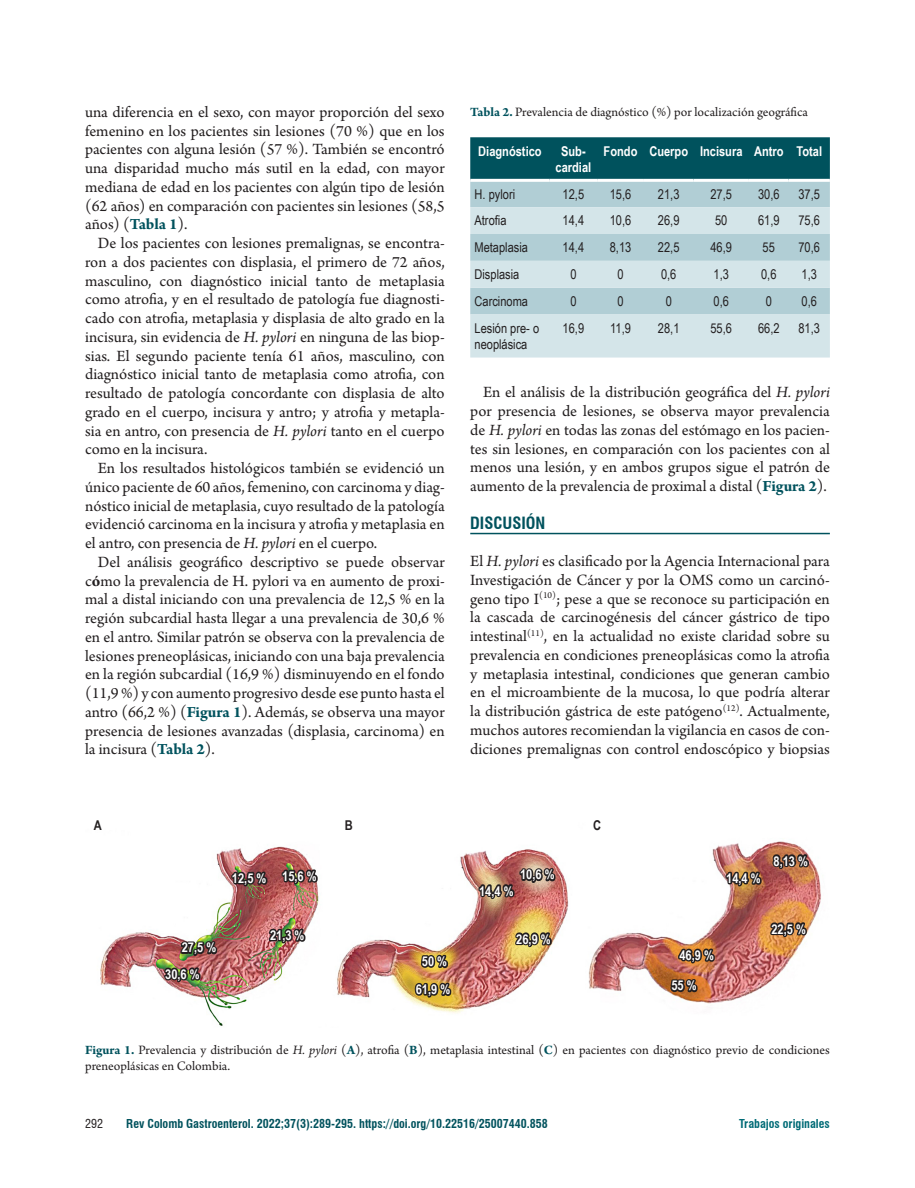
<style>
.page{position:relative;width:915px;height:1188px;background:#fff}
.page>*{position:absolute;margin:0;border:0;box-sizing:border-box;transform-origin:0 0}
.Texto_con_sangría{font:16.5px/18.8px "Arno Pro";color:#231f20;text-align:justify}
.Texto{font:16.5px/18.8px "Arno Pro";color:#231f20;text-align:justify}
.Título_1{font:700 condensed 16.5px "Swiss 721 BT";color:#00525d}
.Títulos_tablas_y_fig{font:13.5px/15.8px "Arno Pro";color:#231f20}
.Texto_tabla{font:13.5px/16.2px "Arial Narrow";color:#231f20}
.figuras_bold{font:700 13.5px "Arial Narrow";color:#fff}
.Titulos_tabla{font:700 13.5px/16.2px "Arial Narrow";color:#fff;text-align:center}
.figuras_bold-2{font:700 13.5px "Arial Narrow";color:#231f20}
.t1{font:700 condensed 12px "Swiss 721 BT";color:#00525d}
.t2{font:700 condensed 12px "Swiss 721 BT";color:#006b76}
.t3{font:condensed 12px "Swiss 721 BT";color:#231f20}
.s1{font-weight:700;color:#00525d}
.s2{font-style:italic}
.s3{font-weight:700}
</style>
<div class="page">
<hr style="left:470px;top:533px;width:359px;height:1px;background:#00525d">
<div style="left:470px;top:137px;width:359px;height:42px;background:#00525d"></div>
<div style="left:470px;top:182px;width:359px;height:25px;background:#b1ced5"></div>
<svg style="left:470px;top:207px;width:359px;height:151px;fill:#d4e5e9"></svg>
<img style="left:100px;top:841px;width:721px;height:185px">
<svg style="left:229px;top:868px;width:41px;height:21px"></svg>
<svg style="left:279px;top:866px;width:41px;height:21px"></svg>
<svg style="left:266px;top:925px;width:42px;height:21px"></svg>
<svg style="left:178px;top:939px;width:42px;height:20px"></svg>
<svg style="left:162px;top:965px;width:41px;height:20px"></svg>
<img style="left:476px;top:865px;width:82px;height:37px">
<svg style="left:512px;top:930px;width:42px;height:20px"></svg>
<svg style="left:419px;top:952px;width:31px;height:18px"></svg>
<svg style="left:412px;top:979px;width:41px;height:21px"></svg>
<img style="left:723px;top:851px;width:88px;height:38px">
<svg style="left:767px;top:920px;width:42px;height:20px"></svg>
<svg style="left:676px;top:941px;width:41px;height:25px"></svg>
<svg style="left:668px;top:977px;width:32px;height:17px"></svg>
<p class="Texto_con_sangría" style="left:85px;top:104px;width:361px">una diferencia en el sexo, con mayor proporción del sexo femenino en los pacientes sin lesiones (70 %) que en los pacientes con alguna lesión (57 %). También se encontró una disparidad mucho más sutil en la edad, con mayor mediana de edad en los pacientes con algún tipo de lesión (62 años) en comparación con pacientes sin lesiones (58,5 años) (<span class="s1">Tabla 1</span>).</p>
<p class="Texto_con_sangría" style="left:85px;top:235px;width:361px;text-indent:13px">De los pacientes con lesiones premalignas, se encontra&shy;ron a dos pacientes con displasia, el primero de 72 años, masculino, con diagnóstico inicial tanto de metaplasia como atrofia, y en el resultado de patología fue diagnosti&shy;cado con atrofia, metaplasia y displasia de alto grado en la incisura, sin evidencia de <span class="s2">H. pylori</span> en ninguna de las biop&shy;sias. El segundo paciente tenía 61 años, masculino, con diagnóstico inicial tanto de metaplasia como atrofia, con resultado de patología concordante con displasia de alto grado en el cuerpo, incisura y antro; y atrofia y metapla&shy;sia en antro, con presencia de <span class="s2">H. pylori</span> tanto en el cuerpo como en la incisura.</p>
<p class="Texto_con_sangría" style="left:85px;top:460px;width:361px;text-indent:13px">En los resultados histológicos también se evidenció un único paciente de 60 años, femenino, con carcinoma y diag&shy;nóstico inicial de metaplasia, cuyo resultado de la patología evidenció carcinoma en la incisura y atrofia y metaplasia en el antro, con presencia de <span class="s2">H. pylori</span> en el cuerpo.</p>
<p class="Texto_con_sangría" style="left:85px;top:554px;width:361px;text-indent:13px">Del análisis geográfico descriptivo se puede observar c<span class="s3">ó</span>mo la prevalencia de H. pylori va en aumento de proxi&shy;mal a distal iniciando con una prevalencia de 12,5 % en la región subcardial hasta llegar a una prevalencia de 30,6 % en el antro. Similar patrón se observa con la prevalencia de lesiones preneoplásicas, iniciando con una baja prevalencia en la región subcardial (16,9 %) disminuyendo en el fondo (11,9 %) y con aumento progresivo desde ese punto hasta el antro (66,2 %) (<span class="s1">Figura 1</span>). Además, se observa una mayor presencia de lesiones avanzadas (displasia, carcinoma) en la incisura (<span class="s1">Tabla 2</span>).</p>
<p class="Títulos_tablas_y_fig" style="left:470px;top:104px;width:339px"><span class="s1">Tabla 2.</span> Prevalencia de diagnóstico (%) por localización geográfica</p>
<p class="Titulos_tabla" style="left:478px;top:142px;width:65px">Diagnóstico</p>
<p class="Titulos_tabla" style="left:555px;top:142px;width:37px">Sub&shy;cardial</p>
<p class="Titulos_tabla" style="left:603px;top:142px;width:35px">Fondo</p>
<p class="Titulos_tabla" style="left:649px;top:142px;width:40px">Cuerpo</p>
<p class="Titulos_tabla" style="left:699px;top:142px;width:44px">Incisura</p>
<p class="Titulos_tabla" style="left:753px;top:142px;width:31px">Antro</p>
<p class="Titulos_tabla" style="left:796px;top:142px;width:27px">Total</p>
<p class="Texto_tabla" style="left:474px;top:185px;width:42px">H. pylori</p>
<p class="Texto_tabla" style="left:562px;top:185px;width:23px">12,5</p>
<p class="Texto_tabla" style="left:609px;top:185px;width:23px">15,6</p>
<p class="Texto_tabla" style="left:657px;top:185px;width:23px">21,3</p>
<p class="Texto_tabla" style="left:710px;top:185px;width:23px">27,5</p>
<p class="Texto_tabla" style="left:757px;top:185px;width:23px">30,6</p>
<p class="Texto_tabla" style="left:798px;top:185px;width:23px">37,5</p>
<p class="Texto_tabla" style="left:474px;top:212px;width:33px">Atrofia</p>
<p class="Texto_tabla" style="left:562px;top:212px;width:23px">14,4</p>
<p class="Texto_tabla" style="left:609px;top:212px;width:23px">10,6</p>
<p class="Texto_tabla" style="left:657px;top:212px;width:23px">26,9</p>
<p class="Texto_tabla" style="left:714px;top:212px;width:14px">50</p>
<p class="Texto_tabla" style="left:757px;top:212px;width:23px">61,9</p>
<p class="Texto_tabla" style="left:798px;top:212px;width:23px">75,6</p>
<p class="Texto_tabla" style="left:474px;top:239px;width:55px">Metaplasia</p>
<p class="Texto_tabla" style="left:562px;top:239px;width:23px">14,4</p>
<p class="Texto_tabla" style="left:609px;top:239px;width:23px">8,13</p>
<p class="Texto_tabla" style="left:657px;top:239px;width:23px">22,5</p>
<p class="Texto_tabla" style="left:710px;top:239px;width:23px">46,9</p>
<p class="Texto_tabla" style="left:762px;top:239px;width:14px">55</p>
<p class="Texto_tabla" style="left:798px;top:239px;width:23px">70,6</p>
<p class="Texto_tabla" style="left:474px;top:266px;width:46px">Displasia</p>
<p class="Texto_tabla" style="left:570px;top:266px;width:8px">0</p>
<p class="Texto_tabla" style="left:617px;top:266px;width:8px">0</p>
<p class="Texto_tabla" style="left:660px;top:266px;width:17px">0,6</p>
<p class="Texto_tabla" style="left:713px;top:266px;width:17px">1,3</p>
<p class="Texto_tabla" style="left:760px;top:266px;width:17px">0,6</p>
<p class="Texto_tabla" style="left:801px;top:266px;width:17px">1,3</p>
<p class="Texto_tabla" style="left:474px;top:293px;width:55px">Carcinoma</p>
<p class="Texto_tabla" style="left:570px;top:293px;width:8px">0</p>
<p class="Texto_tabla" style="left:617px;top:293px;width:8px">0</p>
<p class="Texto_tabla" style="left:665px;top:293px;width:8px">0</p>
<p class="Texto_tabla" style="left:713px;top:293px;width:17px">0,6</p>
<p class="Texto_tabla" style="left:765px;top:293px;width:8px">0</p>
<p class="Texto_tabla" style="left:801px;top:293px;width:17px">0,6</p>
<p class="Texto_tabla" style="left:474px;top:319px;width:66px">Lesión pre- o neoplásica</p>
<p class="Texto_tabla" style="left:562px;top:319px;width:23px">16,9</p>
<p class="Texto_tabla" style="left:610px;top:319px;width:22px">11,9</p>
<p class="Texto_tabla" style="left:657px;top:319px;width:23px">28,1</p>
<p class="Texto_tabla" style="left:710px;top:319px;width:23px">55,6</p>
<p class="Texto_tabla" style="left:757px;top:319px;width:23px">66,2</p>
<p class="Texto_tabla" style="left:798px;top:319px;width:23px">81,3</p>
<p class="Texto_con_sangría" style="left:470px;top:384px;width:361px;text-indent:13px">En el análisis de la distribución geográfica del <span class="s2">H. pylori </span>por presencia de lesiones, se observa mayor prevalencia de <span class="s2">H. pylori</span> en todas las zonas del estómago en los pacien&shy;tes sin lesiones, en comparación con los pacientes con al menos una lesión, y en ambos grupos sigue el patrón de aumento de la prevalencia de proximal a distal (<span class="s1">Figura 2</span>).</p>
<p class="Título_1" style="left:470px;top:513px;width:77px">DISCUSIÓN</p>
<p class="Texto" style="left:470px;top:553px;width:361px">El <span class="s2">H. pylori</span> es clasificado por la Agencia Internacional para Investigación de Cáncer y por la OMS como un carcinó&shy;geno tipo I<sup>(10)</sup>; pese a que se reconoce su participación en la cascada de carcinogénesis del cáncer gástrico de tipo intestinal<sup>(11)</sup>, en la actualidad no existe claridad sobre su prevalencia en condiciones preneoplásicas como la atrofia y metaplasia intestinal, condiciones que generan cambio en el microambiente de la mucosa, lo que podría alterar la distribución gástrica de este patógeno<sup>(12)</sup>. Actualmente, muchos autores recomiendan la vigilancia en casos de con&shy;diciones premalignas con control endoscópico y biopsias</p>
<p class="figuras_bold-2" style="left:94px;top:815px;width:9px">A</p>
<p class="figuras_bold" style="left:232px;top:868px;width:36px">12,5 %</p>
<p class="figuras_bold" style="left:282px;top:866px;width:36px">15,6 %</p>
<p class="figuras_bold" style="left:182px;top:938px;width:36px">27,5 %</p>
<p class="figuras_bold" style="left:165px;top:964px;width:36px">30,6 %</p>
<p class="figuras_bold" style="left:270px;top:925px;width:36px">21,3 %</p>
<p class="figuras_bold-2" style="left:345px;top:815px;width:9px">B</p>
<p class="figuras_bold" style="left:422px;top:951px;width:27px">50 %</p>
<p class="figuras_bold" style="left:415px;top:979px;width:36px">61,9 %</p>
<p class="figuras_bold" style="left:520px;top:864px;width:36px">10,6 %</p>
<p class="figuras_bold" style="left:479px;top:881px;width:36px">14,4 %</p>
<p class="figuras_bold" style="left:516px;top:929px;width:36px">26,9 %</p>
<p class="figuras_bold-2" style="left:593px;top:815px;width:9px">C</p>
<p class="figuras_bold" style="left:726px;top:868px;width:36px">14,4 %</p>
<p class="figuras_bold" style="left:773px;top:851px;width:36px">8,13 %</p>
<p class="figuras_bold" style="left:679px;top:945px;width:36px">46,9 %</p>
<p class="figuras_bold" style="left:671px;top:975px;width:27px">55 %</p>
<p class="figuras_bold" style="left:771px;top:919px;width:36px">22,5 %</p>
<p class="Títulos_tablas_y_fig" style="left:85px;top:1043px;width:746px"><span class="s1">Figura 1.</span> Prevalencia y distribución de <span class="s2">H. pylori</span> (<span class="s1">A</span>), atrofia (<span class="s1">B</span>), metaplasia intestinal (<span class="s1">C</span>) en pacientes con diagnóstico previo de condiciones preneoplásicas en Colombia.</p>
<p class="t3" style="left:85px;top:1116px;width:19px">292</p>
<p class="t1" style="left:126px;top:1117px;width:423px">Rev Colomb Gastroenterol. 2022;37(3):289-295. https://doi.org/10.22516/25007440.858</p>
<p class="t2" style="left:739px;top:1117px;width:92px">Trabajos originales</p>
</div>
